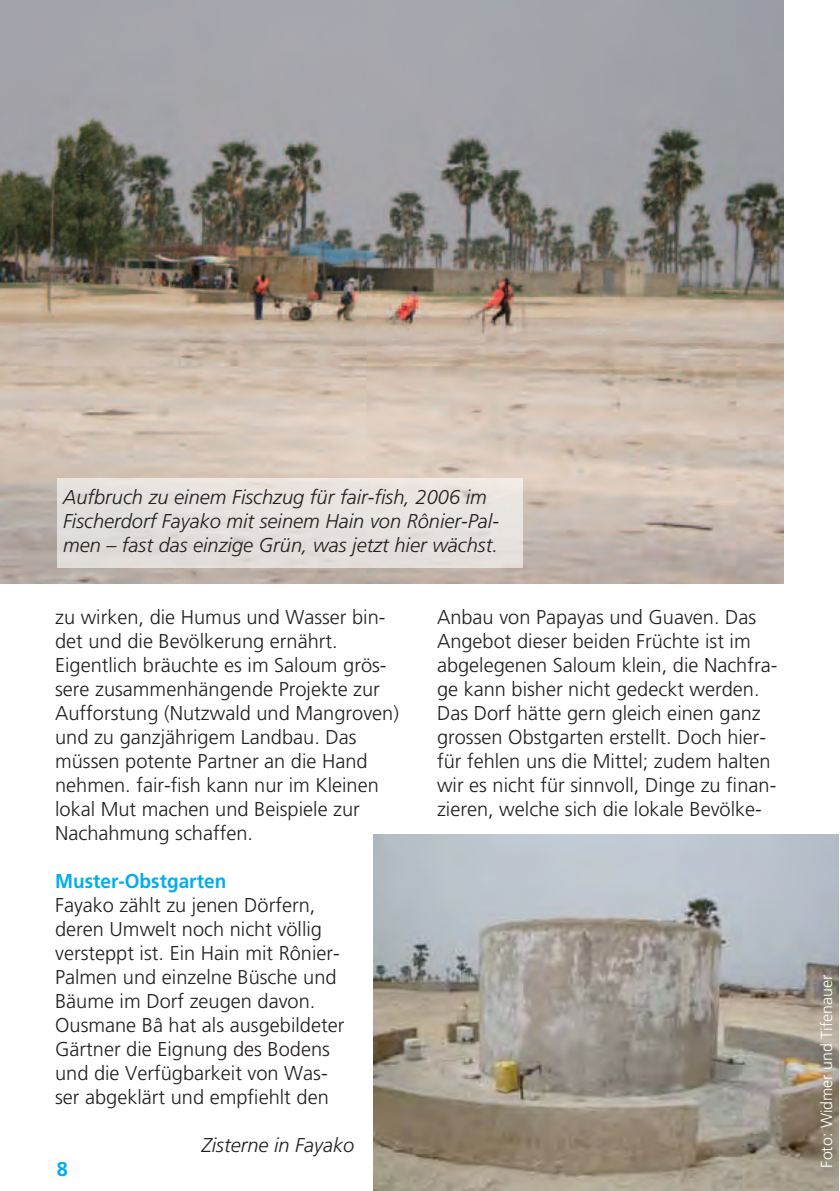
<style>
.page{position:relative;width:840px;height:1191px;background:#fff}
.page>*{position:absolute;margin:0;border:0;box-sizing:border-box;transform-origin:0 0}
.t1{font:300 20px/24px "Frutiger";color:#231f20}
.t2{font:italic 300 20px/24px "Frutiger";color:#231f20}
.t3{font:700 20px "Frutiger";color:#00aeef;scale:.95 1}
.t4{font:700 20px "Frutiger";color:#00aeef}
.t5{font:300 16px "Frutiger";color:#fff}
</style>
<div class="page">
<img style="left:0;top:1px;width:782px;height:582px">
<div style="left:57px;top:478px;width:465px;height:89px;background:#e5e1dd"></div>
<img style="left:374px;top:834px;width:464px;height:357px">
<p class="t2" style="left:63px;top:485px;width:437px">Aufbruch zu einem Fischzug für fair-fish, 2006 im<br>Fischerdorf Fayako mit seinem Hain von Rônier-Pal&shy;men – fast das einzige Grün, was jetzt hier wächst.</p>
<p class="t1" style="left:55px;top:605px;width:345px">zu wirken, die Humus und Wasser bin&shy;det und die Bevölkerung ernährt.<br>Eigentlich bräuchte es im Saloum grös&shy;sere zusammenhängende Projekte zur Aufforstung (Nutzwald und Mangroven) und zu ganzjährigem Landbau. Das müssen potente Partner an die Hand nehmen. fair-fish kann nur im Kleinen lokal Mut machen und Beispiele zur Nachahmung schaffen.</p>
<p class="t3" style="left:55px;top:869px;width:181px">Muster-Obstgarten</p>
<p class="t1" style="left:55px;top:893px;width:290px">Fayako zählt zu jenen Dörfern, deren Umwelt noch nicht völlig versteppt ist. Ein Hain mit Rônier-<br>Palmen und einzelne Büsche und<br>Bäume im Dorf zeugen davon.<br>Ousmane Bâ hat als ausgebildeter<br>Gärtner die Eignung des Bodens und die Verfügbarkeit von Was&shy;ser abgeklärt und empfiehlt den</p>
<p class="t4" style="left:57px;top:1157px;width:13px">8</p>
<p class="t2" style="left:202px;top:1133px;width:154px">Zisterne in Fayako</p>
<p class="t1" style="left:437px;top:605px;width:342px">Anbau von Papayas und Guaven. Das Angebot dieser beiden Früchte ist im abgelegenen Saloum klein, die Nachfra&shy;ge kann bisher nicht gedeckt werden.<br>Das Dorf hätte gern gleich einen ganz grossen Obstgarten erstellt. Doch hier&shy;für fehlen uns die Mittel; zudem halten wir es nicht für sinnvoll, Dinge zu finan&shy;zieren, welche sich die lokale Bevölke-</p>
<p class="t5" style="left:817px;top:1167px;width:194px;rotate:-90deg">Foto: Widmer und Tifenauer</p>
</div>
